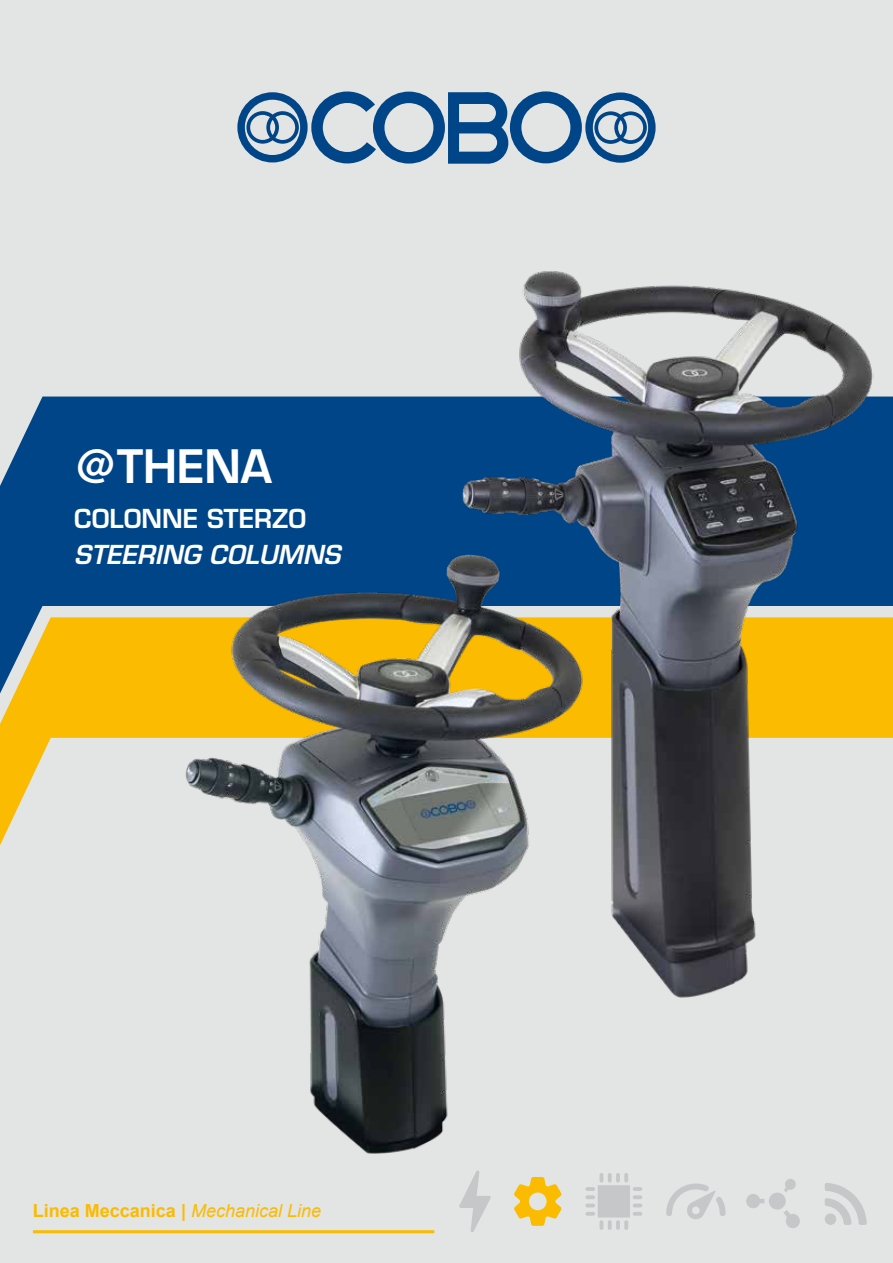
<style>
.page{position:relative;width:893px;height:1263px;background:#e3e4e4}
.page>*{position:absolute;margin:0;border:0;box-sizing:border-box;transform-origin:0 0}
.t1{font:600 45px "Eurostile LT Std";color:#fff}
.t2{font:italic 600 25.5px "Eurostile LT Std";color:#fff}
.t3{font:600 25.5px "Eurostile LT Std";color:#fff}
.t4{font:700 18px "Arial";color:#fabb00}
.s1{font-weight:400;font-style:italic}
</style>
<div class="page">
<div style="left:0;top:396px;width:893px;height:221px;background:#004588"></div>
<svg style="left:0;top:617px;width:893px;height:228px;fill:#fabb00"></svg>
<img style="left:459px;top:271px;width:414px;height:727px">
<hr style="left:33px;top:1230px;width:401px;height:3px;background:#fabb00">
<svg style="left:237px;top:91px;width:419px;height:73px"></svg>
<svg style="left:459px;top:1170px;width:32px;height:62px"></svg>
<svg style="left:598px;top:1173px;width:44px;height:57px"></svg>
<hr style="left:608px;top:1220px;width:4px;height:10px;background:#c6c7c8;border-radius:2px">
<hr style="left:616px;top:1220px;width:4px;height:10px;background:#c6c7c8;border-radius:2px">
<hr style="left:624px;top:1220px;width:4px;height:10px;background:#c6c7c8;border-radius:2px">
<hr style="left:585px;top:1187px;width:10px;height:4px;background:#c6c7c8;border-radius:2px">
<hr style="left:585px;top:1195px;width:10px;height:4px;background:#c6c7c8;border-radius:2px">
<svg style="left:585px;top:1203px;width:10px;height:4px"></svg>
<hr style="left:585px;top:1212px;width:10px;height:4px;background:#c6c7c8;border-radius:2px">
<div style="left:769px;top:1192px;width:17px;height:17px;background:#c6c7c8;border-radius:50%"></div>
<svg style="left:746px;top:1194px;width:18px;height:14px"></svg>
<svg style="left:784px;top:1179px;width:12px;height:13px"></svg>
<svg style="left:784px;top:1210px;width:16px;height:18px"></svg>
<svg style="left:666px;top:1183px;width:60px;height:36px"></svg>
<svg style="left:514px;top:1177px;width:48px;height:49px"></svg>
<svg style="left:825px;top:1183px;width:42px;height:42px"></svg>
<img style="left:174px;top:542px;width:417px;height:612px">
<h1 class="t1" style="left:74px;top:438px;width:199px">@THENA</h1>
<h2 class="t3" style="left:74px;top:503px;width:233px">COLONNE STERZO</h2>
<h2 class="t2" style="left:74px;top:539px;width:267px">STEERING COLUMNS</h2>
<p class="t4" style="left:33px;top:1198px;width:290px">Linea Meccanica | <span class="s1">Mechanical Line</span></p>
</div>
